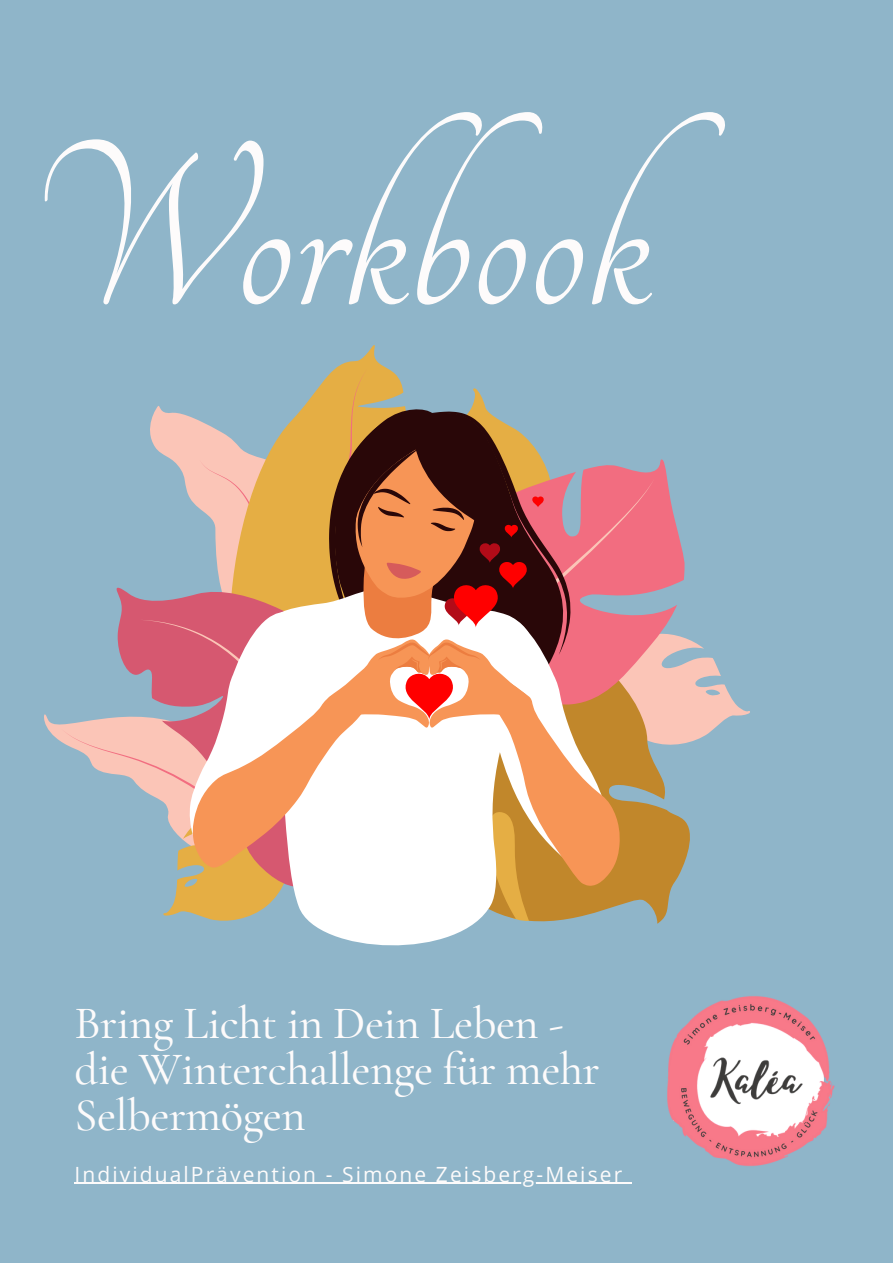
<style>
.page{position:relative;width:893px;height:1264px;background:#fff}
.page>*{position:absolute;margin:0;border:0;box-sizing:border-box;transform-origin:0 0}
.t1{font:254.25px "Tangerine";color:#fdfbfb}
.t2{font:500 46.5px/46px "Cormorant Garamond";letter-spacing:-.01em;color:#fdfbfb}
.t3{font:21px "Open Sans";letter-spacing:.1em;color:#fdfbfb}
</style>
<div class="page">
<div style="left:0;top:0;width:892px;height:1262px;background:#8fb5c9"></div>
<hr style="left:74px;top:1182px;width:550px;height:1px;background:#fdfbfb">
<svg style="left:44px;top:369px;width:706px;height:575px"></svg>
<img style="left:610px;top:933px;width:225px;height:251px">
<p class="t1" style="left:26px;top:114px;width:626px">Workbook</p>
<p class="t2" style="left:74px;top:999px;width:490px">Bring Licht in Dein Leben -</p>
<p class="t2" style="left:74px;top:1045px;width:526px">die Winterchallenge für mehr<br>Selbermögen</p>
<p class="t3" style="left:74px;top:1159px;width:549px">IndividualPrävention - Simone Zeisberg-Meiser</p>
</div>
